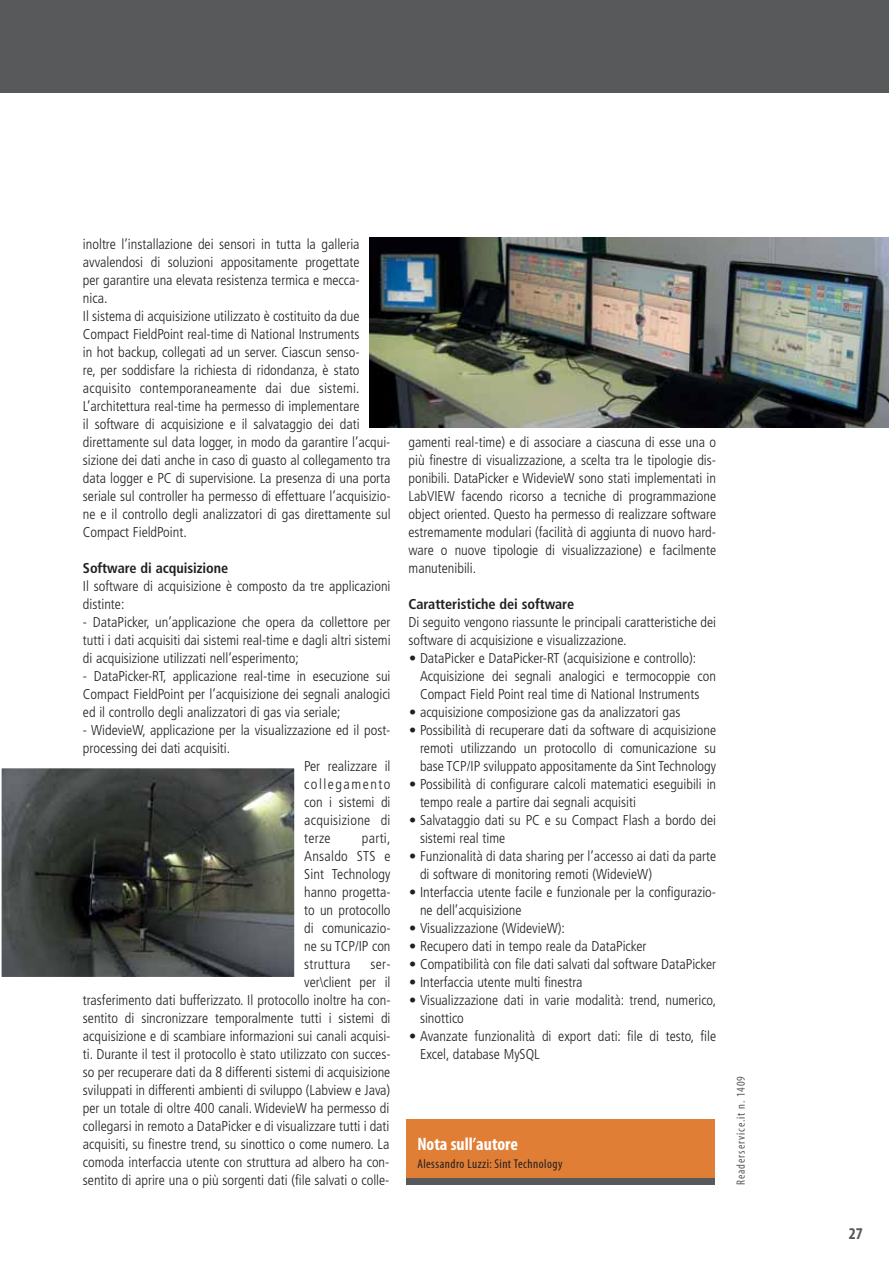
<style>
.page{position:relative;width:889px;height:1277px;background:#fff}
.page>*{position:absolute;margin:0;border:0;box-sizing:border-box;transform-origin:0 0}
.t1{font:700 condensed 18px "Myriad";color:#fff}
.t2{font:700 condensed 16.5px "Myriad";color:#58595b}
.t3{font:300 condensed 14.25px/18px "Frutiger LT";color:#231f20}
.t4{font:700 condensed 14.25px "Frutiger LT";letter-spacing:-.005em;color:#231f20}
.t5{font:300 condensed 14.25px "Frutiger LT";letter-spacing:.02em;color:#231f20}
.t6{font:300 condensed 14.25px "Frutiger LT";letter-spacing:.105em;color:#231f20}
.t7{font:condensed 12.75px "Myriad";letter-spacing:.04em;color:#231f20}
.t8{font:condensed 12px "Myriad";letter-spacing:.075em;color:#58595b}
</style>
<div class="page">
<div style="left:0;top:0;width:888px;height:92px;background:#58595b"></div>
<img style="left:369px;top:237px;width:519px;height:190px">
<img style="left:3px;top:769px;width:290px;height:207px">
<div style="left:1px;top:767px;width:294px;height:211px;border:1px solid #fff"></div>
<div style="left:406px;top:1119px;width:309px;height:66px;background:#e07e36"></div>
<div style="left:406px;top:1179px;width:309px;height:6px;background:#58595b"></div>
<p class="t3" style="left:83px;top:236px;width:309px">inoltre l’installazione dei sensori in tutta la galleria avvalendosi di soluzioni appositamente progettate<br>per garantire una elevata resistenza termica e mecca-<br>nica.<br>Il sistema di acquisizione utilizzato è costituito da due Compact FieldPoint real-time di National Instruments<br>in hot backup, collegati ad un server. Ciascun senso-<br>re, per soddisfare la richiesta di ridondanza, è stato acquisito contemporaneamente dai due sistemi.<br>L’architettura real-time ha permesso di implementare<br>il software di acquisizione e il salvataggio dei dati direttamente sul data logger, in modo da garantire l’acqui&shy;sizione dei dati anche in caso di guasto al collegamento tra data logger e PC di supervisione. La presenza di una porta seriale sul controller ha permesso di effettuare l’acquisizio&shy;ne e il controllo degli analizzatori di gas direttamente sul Compact FieldPoint.</p>
<p class="t4" style="left:83px;top:560px;width:147px">Software di acquisizione</p>
<p class="t3" style="left:83px;top:578px;width:309px">Il software di acquisizione è composto da tre applicazioni distinte:</p>
<p class="t3" style="left:83px;top:614px;width:309px;text-align:justify">- DataPicker, un’applicazione che opera da collettore per tutti i dati acquisiti dai sistemi real-time e dagli altri sistemi di acquisizione utilizzati nell’esperimento;</p>
<p class="t3" style="left:83px;top:668px;width:309px;text-align:justify">- DataPicker-RT, applicazione real-time in esecuzione sui Compact FieldPoint per l’acquisizione dei segnali analogici ed il controllo degli analizzatori di gas via seriale;</p>
<p class="t3" style="left:83px;top:722px;width:309px">- WidevieW, applicazione per la visualizzazione ed il post-</p>
<p class="t3" style="left:83px;top:740px;width:149px">processing dei dati acquisiti.</p>
<p class="t3" style="left:304px;top:758px;width:88px">Per realizzare il</p>
<p class="t6" style="left:304px;top:777px;width:88px">collegamento</p>
<p class="t3" style="left:304px;top:794px;width:88px">con i sistemi di</p>
<p class="t5" style="left:304px;top:813px;width:88px">acquisizione di</p>
<p class="t3" style="left:304px;top:830px;width:28px">terze</p>
<p class="t3" style="left:304px;top:830px;width:88px;text-align:justify;text-indent:58px">parti, Ansaldo STS e Sint Technology hanno progetta&shy;to un protocollo di comunicazio&shy;ne su TCP/IP con struttura</p>
<p class="t3" style="left:83px;top:956px;width:309px;text-align:right">ser-<br>ver\client per il<br>trasferimento dati bufferizzato. Il protocollo inoltre ha con&shy;sentito di sincronizzare temporalmente tutti i sistemi di acquisizione e di scambiare informazioni sui canali acquisi&shy;ti. Durante il test il protocollo è stato utilizzato con succes&shy;so per recuperare dati da 8 differenti sistemi di acquisizione sviluppati in differenti ambienti di sviluppo (Labview e Java) per un totale di oltre 400 canali. WidevieW ha permesso di collegarsi in remoto a DataPicker e di visualizzare tutti i dati acquisiti, su finestre trend, su sinottico o come numero. La comoda interfaccia utente con struttura ad albero ha con&shy;sentito di aprire una o più sorgenti dati (file salvati o colle-</p>
<p class="t3" style="left:408px;top:434px;width:309px;text-align:justify">gamenti real-time) e di associare a ciascuna di esse una o più finestre di visualizzazione, a scelta tra le tipologie dis&shy;ponibili. DataPicker e WidevieW sono stati implementati in LabVIEW facendo ricorso a tecniche di programmazione object oriented. Questo ha permesso di realizzare software estremamente modulari (facilità di aggiunta di nuovo hard&shy;ware o nuove tipologie di visualizzazione) e facilmente manutenibili.</p>
<p class="t4" style="left:408px;top:596px;width:167px">Caratteristiche dei software</p>
<p class="t3" style="left:408px;top:614px;width:309px">Di seguito vengono riassunte le principali caratteristiche dei software di acquisizione e visualizzazione.</p>
<p class="t3" style="left:420px;top:650px;width:297px;text-indent:-11px">• DataPicker e DataPicker-RT (acquisizione e controllo):<br>Acquisizione dei segnali analogici e termocoppie con<br>Compact Field Point real time di National Instruments</p>
<p class="t3" style="left:409px;top:704px;width:273px">• acquisizione composizione gas da analizzatori gas</p>
<p class="t3" style="left:420px;top:722px;width:297px;text-align:justify;text-indent:-11px">• Possibilità di recuperare dati da software di acquisizione remoti utilizzando un protocollo di comunicazione su base TCP/IP sviluppato appositamente da Sint Technology</p>
<p class="t3" style="left:420px;top:776px;width:298px;text-indent:-11px">• Possibilità di configurare calcoli matematici eseguibili in tempo reale a partire dai segnali acquisiti</p>
<p class="t3" style="left:420px;top:812px;width:297px;text-indent:-11px">• Salvataggio dati su PC e su Compact Flash a bordo dei sistemi real time</p>
<p class="t3" style="left:420px;top:848px;width:298px;text-indent:-11px">• Funzionalità di data sharing per l’accesso ai dati da parte di software di monitoring remoti (WidevieW)</p>
<p class="t3" style="left:420px;top:884px;width:297px;text-indent:-11px">• Interfaccia utente facile e funzionale per la configurazio&shy;ne dell’acquisizione</p>
<p class="t3" style="left:409px;top:920px;width:157px">• Visualizzazione (WidevieW):</p>
<p class="t3" style="left:409px;top:938px;width:239px">• Recupero dati in tempo reale da DataPicker</p>
<p class="t3" style="left:409px;top:956px;width:308px">• Compatibilità con file dati salvati dal software DataPicker</p>
<p class="t3" style="left:409px;top:974px;width:175px">• Interfaccia utente multi finestra</p>
<p class="t3" style="left:420px;top:992px;width:297px;text-indent:-11px">• Visualizzazione dati in varie modalità: trend, numerico, sinottico</p>
<p class="t3" style="left:420px;top:1028px;width:297px;text-indent:-11px">• Avanzate funzionalità di export dati: file di testo, file<br>Excel, database MySQL</p>
<p class="t1" style="left:417px;top:1133px;width:102px">Nota sull’autore</p>
<p class="t7" style="left:417px;top:1159px;width:147px">Alessandro Luzzi: Sint Technology</p>
<p class="t8" style="left:736px;top:1185px;width:110px;rotate:-90deg">Readerservice.it n. 1409</p>
<p class="t2" style="left:848px;top:1224px;width:16px">27</p>
</div>
